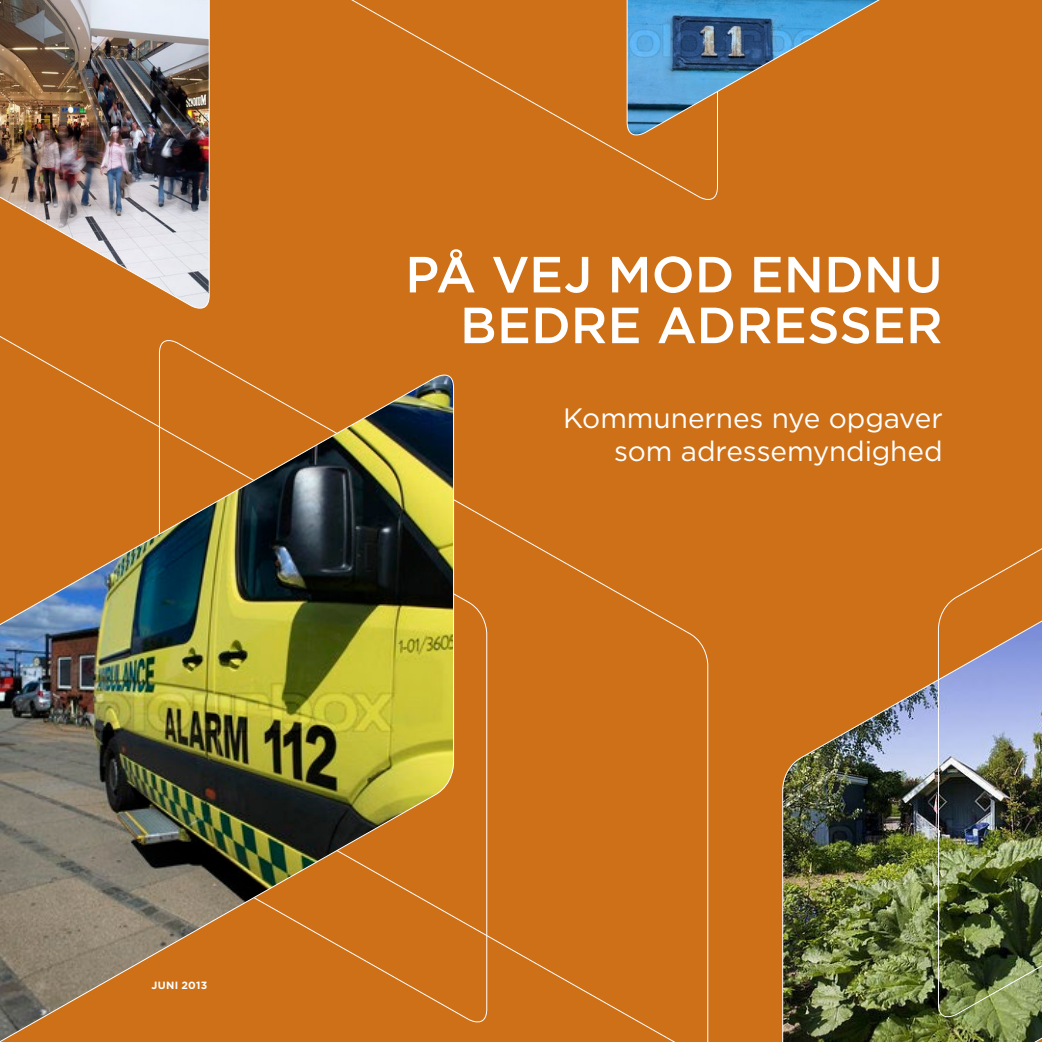
<style>
.page{position:relative;width:1042px;height:1042px;background:#ce7018}
.page>*{position:absolute;margin:0;border:0;box-sizing:border-box;transform-origin:0 0}
.t1{font:500 50.75px/50.8px "Gotham";color:#fff;text-align:right}
.t2{font:28px/33.6px "Gotham";letter-spacing:-.005em;color:#fff;text-align:right}
.t3{font:700 10.5px "Gotham";letter-spacing:.03em;color:#fff}
</style>
<div class="page">
<img style="left:782px;top:680px;width:260px;height:362px">
<svg style="left:351px;top:0;width:367px;height:200px"></svg>
<img style="left:0;top:0;width:210px;height:301px">
<img style="left:937px;top:548px;width:105px;height:476px">
<svg style="left:626px;top:0;width:254px;height:143px"></svg>
<svg style="left:0;top:301px;width:488px;height:722px"></svg>
<img style="left:0;top:367px;width:454px;height:675px">
<h1 class="t1" style="left:405px;top:248px;width:539px">PÅ VEJ MOD ENDNU<br>BEDRE ADRESSER</h1>
<p class="t2" style="left:563px;top:400px;width:381px">Kommunernes nye opgaver som adressemyndighed</p>
<p class="t3" style="left:151px;top:978px;width:57px">Juni 2013</p>
</div>
